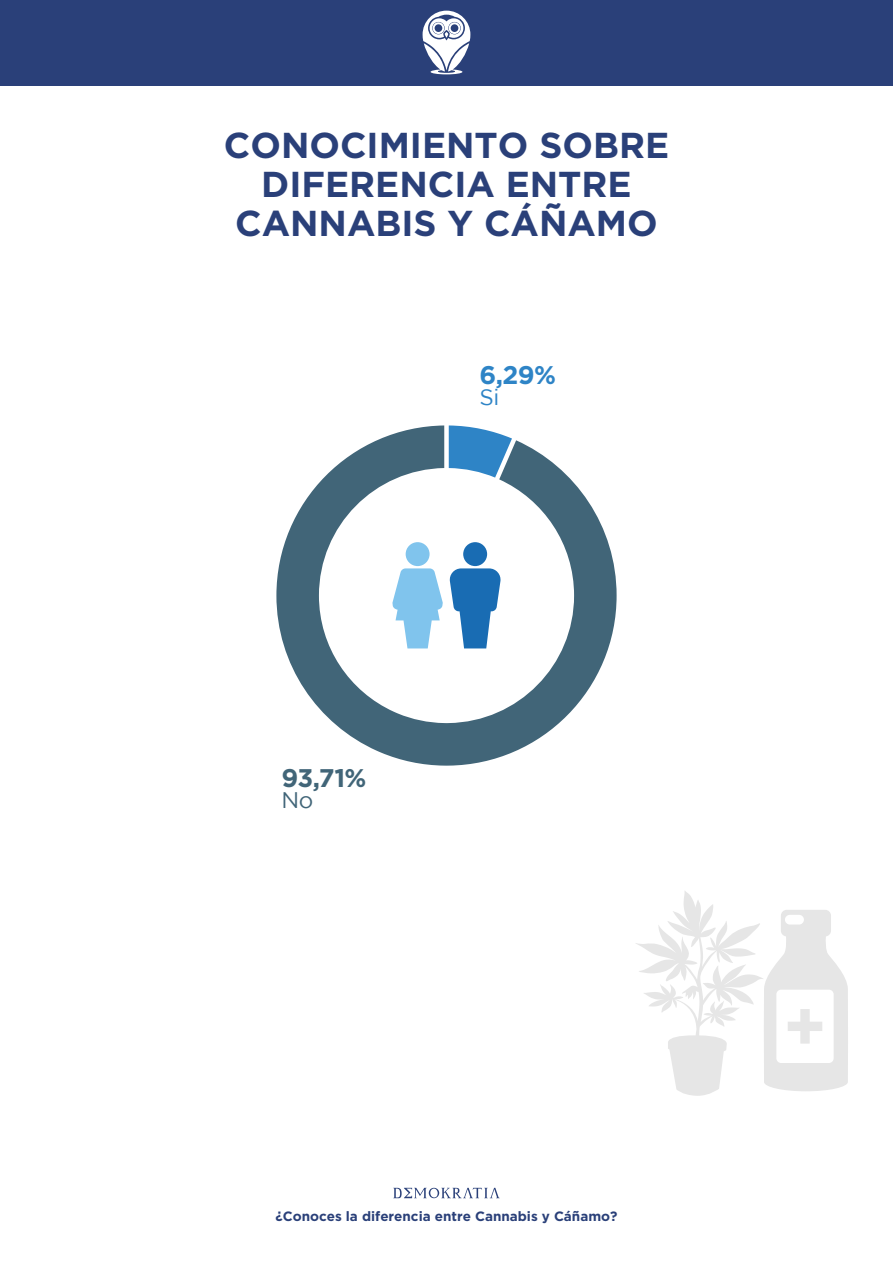
<style>
.page{position:relative;width:893px;height:1263px;background:#fff}
.page>*{position:absolute;margin:0;border:0;box-sizing:border-box;transform-origin:0 0}
.t1{font:700 36px/39px "Gotham";color:#2a4079;text-align:center}
.t2{font:700 25.5px "Gotham";color:#416578}
.t3{font:700 25.5px "Gotham";color:#2e84c6}
.t4{font:22.5px "Gotham";color:#2e84c6}
.t5{font:22.5px "Gotham";color:#416578}
.t6{font:700 13.5px "Gotham";color:#2a4079}
</style>
<div class="page">
<div style="left:0;top:0;width:893px;height:85px;background:#2a4079"></div>
<svg style="left:423px;top:11px;width:47px;height:63px"></svg>
<svg style="left:393px;top:1188px;width:107px;height:10px"></svg>
<svg style="left:276px;top:425px;width:341px;height:341px"></svg>
<svg style="left:636px;top:891px;width:212px;height:205px"></svg>
<p class="t1" style="left:224px;top:125px;width:447px">CONOCIMIENTO SOBRE<br>DIFERENCIA ENTRE<br>CANNABIS Y CÁÑAMO</p>
<p class="t3" style="left:480px;top:360px;width:78px">6,29%</p>
<p class="t4" style="left:480px;top:384px;width:21px">Si</p>
<p class="t2" style="left:282px;top:763px;width:86px">93,71%</p>
<p class="t5" style="left:282px;top:787px;width:33px">No</p>
<p class="t6" style="left:275px;top:1208px;width:344px">¿Conoces la diferencia entre Cannabis y Cáñamo?</p>
</div>
